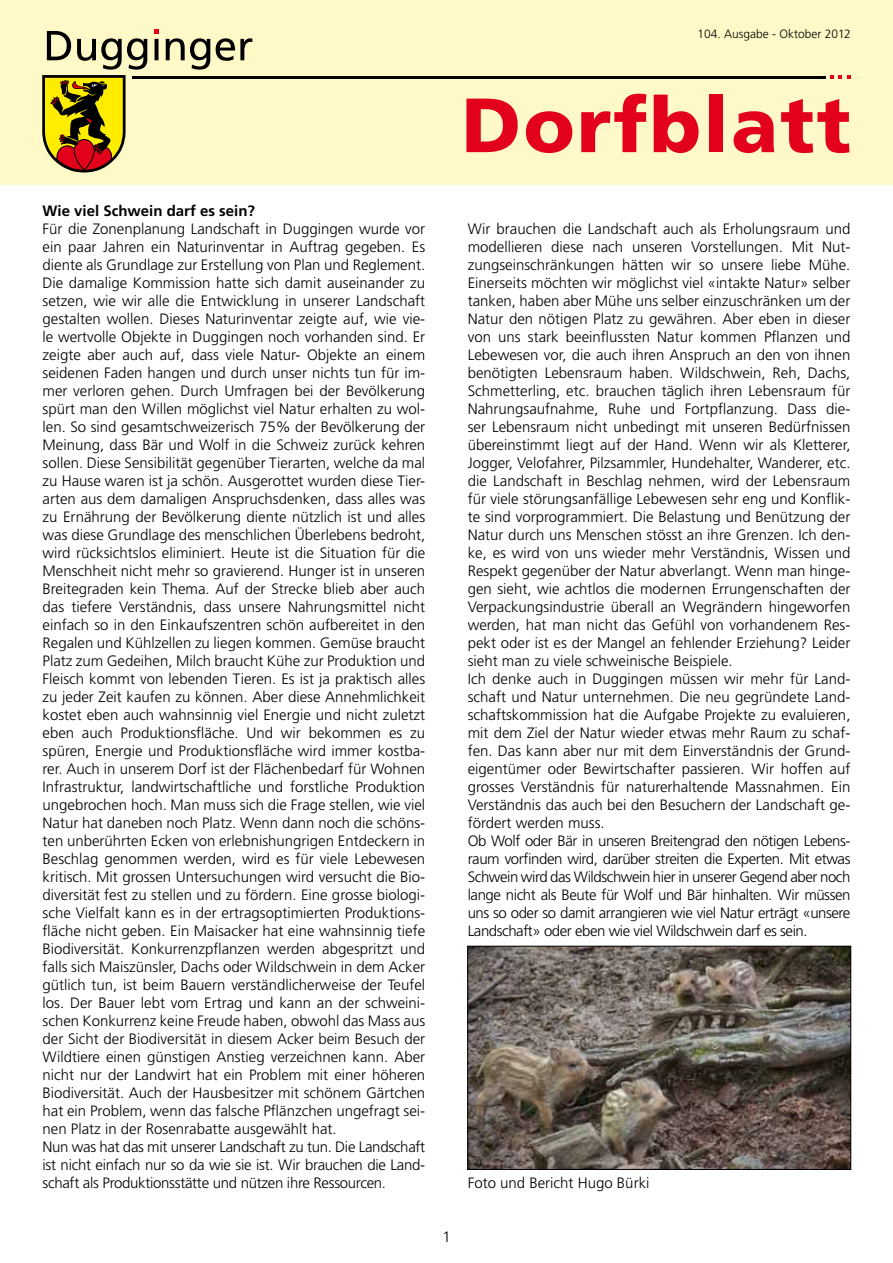
<style>
.page{position:relative;width:893px;height:1263px;background:#fff}
.page>*{position:absolute;margin:0;border:0;box-sizing:border-box;transform-origin:0 0}
.t1{font:900 76.65px "Frutiger LT Std";letter-spacing:.03em;color:#e2001a}
.t2{font:300 15px/18px "Frutiger LT Std";color:#000}
.t3{font:700 15px "Frutiger LT Std";color:#000}
.t4{font:300 12px "Frutiger LT Std";color:#000}
</style>
<div class="page">
<div style="left:0;top:0;width:893px;height:184px;background:#fff9c7"></div>
<svg style="left:42px;top:30px;width:210px;height:143px"></svg>
<hr style="left:132px;top:76px;width:693px;height:2px;background:#000">
<svg style="left:830px;top:75px;width:21px;height:4px"></svg>
<img style="left:470px;top:948px;width:379px;height:219px">
<div style="left:468px;top:946px;width:383px;height:223px;border:1px solid #000"></div>
<p class="t4" style="left:697px;top:27px;width:155px">104. Ausgabe - Oktober 2012</p>
<h1 class="t1" style="left:461px;top:79px;width:391px">Dorfblatt</h1>
<p class="t3" style="left:43px;top:202px;width:214px">Wie viel Schwein darf es sein?</p>
<p class="t2" style="left:43px;top:220px;width:384px">Für die Zonenplanung Landschaft in Duggingen wurde vor ein paar Jahren ein Naturinventar in Auftrag gegeben. Es diente als Grundlage zur Erstellung von Plan und Reglement.<br>Die damalige Kommission hatte sich damit auseinander zu setzen, wie wir alle die Entwicklung in unserer Landschaft gestalten wollen. Dieses Naturinventar zeigte auf, wie vie&shy;le wertvolle Objekte in Duggingen noch vorhanden sind. Er zeigte aber auch auf, dass viele Natur- Objekte an einem seidenen Faden hangen und durch unser nichts tun für im&shy;mer verloren gehen. Durch Umfragen bei der Bevölkerung spürt man den Willen möglichst viel Natur erhalten zu wol&shy;len. So sind gesamtschweizerisch 75% der Bevölkerung der Meinung, dass Bär und Wolf in die Schweiz zurück kehren sollen. Diese Sensibilität gegenüber Tierarten, welche da mal zu Hause waren ist ja schön. Ausgerottet wurden diese Tier&shy;arten aus dem damaligen Anspruchsdenken, dass alles was zu Ernährung der Bevölkerung diente nützlich ist und alles was diese Grundlage des menschlichen Überlebens bedroht, wird rücksichtslos eliminiert. Heute ist die Situation für die Menschheit nicht mehr so gravierend. Hunger ist in unseren Breitegraden kein Thema. Auf der Strecke blieb aber auch das tiefere Verständnis, dass unsere Nahrungsmittel nicht einfach so in den Einkaufszentren schön aufbereitet in den Regalen und Kühlzellen zu liegen kommen. Gemüse braucht Platz zum Gedeihen, Milch braucht Kühe zur Produktion und Fleisch kommt von lebenden Tieren. Es ist ja praktisch alles zu jeder Zeit kaufen zu können. Aber diese Annehmlichkeit kostet eben auch wahnsinnig viel Energie und nicht zuletzt eben auch Produktionsfläche. Und wir bekommen es zu spüren, Energie und Produktionsfläche wird immer kostba&shy;rer. Auch in unserem Dorf ist der Flächenbedarf für Wohnen Infrastruktur, landwirtschaftliche und forstliche Produktion ungebrochen hoch. Man muss sich die Frage stellen, wie viel Natur hat daneben noch Platz. Wenn dann noch die schöns&shy;ten unberührten Ecken von erlebnishungrigen Entdeckern in Beschlag genommen werden, wird es für viele Lebewesen kritisch. Mit grossen Untersuchungen wird versucht die Bio&shy;diversität fest zu stellen und zu fördern. Eine grosse biologi&shy;sche Vielfalt kann es in der ertragsoptimierten Produktions&shy;fläche nicht geben. Ein Maisacker hat eine wahnsinnig tiefe Biodiversität. Konkurrenzpflanzen werden abgespritzt und falls sich Maiszünsler, Dachs oder Wildschwein in dem Acker gütlich tun, ist beim Bauern verständlicherweise der Teufel los. Der Bauer lebt vom Ertrag und kann an der schweini&shy;schen Konkurrenz keine Freude haben, obwohl das Mass aus der Sicht der Biodiversität in diesem Acker beim Besuch der Wildtiere einen günstigen Anstieg verzeichnen kann. Aber nicht nur der Landwirt hat ein Problem mit einer höheren Biodiversität. Auch der Hausbesitzer mit schönem Gärtchen hat ein Problem, wenn das falsche Pflänzchen ungefragt sei&shy;nen Platz in der Rosenrabatte ausgewählt hat.<br>Nun was hat das mit unserer Landschaft zu tun. Die Landschaft ist nicht einfach nur so da wie sie ist. Wir brauchen die Land&shy;schaft als Produktionsstätte und nützen ihre Ressourcen.</p>
<p class="t2" style="left:468px;top:220px;width:384px">Wir brauchen die Landschaft auch als Erholungsraum und modellieren diese nach unseren Vorstellungen. Mit Nut&shy;zungseinschränkungen hätten wir so unsere liebe Mühe.<br>Einerseits möchten wir möglichst viel «intakte Natur» selber tanken, haben aber Mühe uns selber einzuschränken um der Natur den nötigen Platz zu gewähren. Aber eben in dieser von uns stark beeinflussten Natur kommen Pflanzen und Lebewesen vor, die auch ihren Anspruch an den von ihnen benötigten Lebensraum haben. Wildschwein, Reh, Dachs, Schmetterling, etc. brauchen täglich ihren Lebensraum für Nahrungsaufnahme, Ruhe und Fortpflanzung. Dass die&shy;ser Lebensraum nicht unbedingt mit unseren Bedürfnissen übereinstimmt liegt auf der Hand. Wenn wir als Kletterer, Jogger, Velofahrer, Pilzsammler, Hundehalter, Wanderer, etc. die Landschaft in Beschlag nehmen, wird der Lebensraum für viele störungsanfällige Lebewesen sehr eng und Konflik&shy;te sind vorprogrammiert. Die Belastung und Benützung der Natur durch uns Menschen stösst an ihre Grenzen. Ich den&shy;ke, es wird von uns wieder mehr Verständnis, Wissen und Respekt gegenüber der Natur abverlangt. Wenn man hinge&shy;gen sieht, wie achtlos die modernen Errungenschaften der Verpackungsindustrie überall an Wegrändern hingeworfen werden, hat man nicht das Gefühl von vorhandenem Res&shy;pekt oder ist es der Mangel an fehlender Erziehung? Leider sieht man zu viele schweinische Beispiele.<br>Ich denke auch in Duggingen müssen wir mehr für Land&shy;schaft und Natur unternehmen. Die neu gegründete Land&shy;schaftskommission hat die Aufgabe Projekte zu evaluieren, mit dem Ziel der Natur wieder etwas mehr Raum zu schaf&shy;fen. Das kann aber nur mit dem Einverständnis der Grund&shy;eigentümer oder Bewirtschafter passieren. Wir hoffen auf grosses Verständnis für naturerhaltende Massnahmen. Ein Verständnis das auch bei den Besuchern der Landschaft ge&shy;fördert werden muss.<br>Ob Wolf oder Bär in unseren Breitengrad den nötigen Lebens&shy;raum vorfinden wird, darüber streiten die Experten. Mit etwas Schwein wird das Wildschwein hier in unserer Gegend aber noch lange nicht als Beute für Wolf und Bär hinhalten. Wir müssen uns so oder so damit arrangieren wie viel Natur erträgt «unsere Landschaft» oder eben wie viel Wildschwein darf es sein.</p>
<p class="t2" style="left:468px;top:1174px;width:183px">Foto und Bericht Hugo Bürki</p>
<p class="t2" style="left:442px;top:1228px;width:10px">1</p>
</div>
